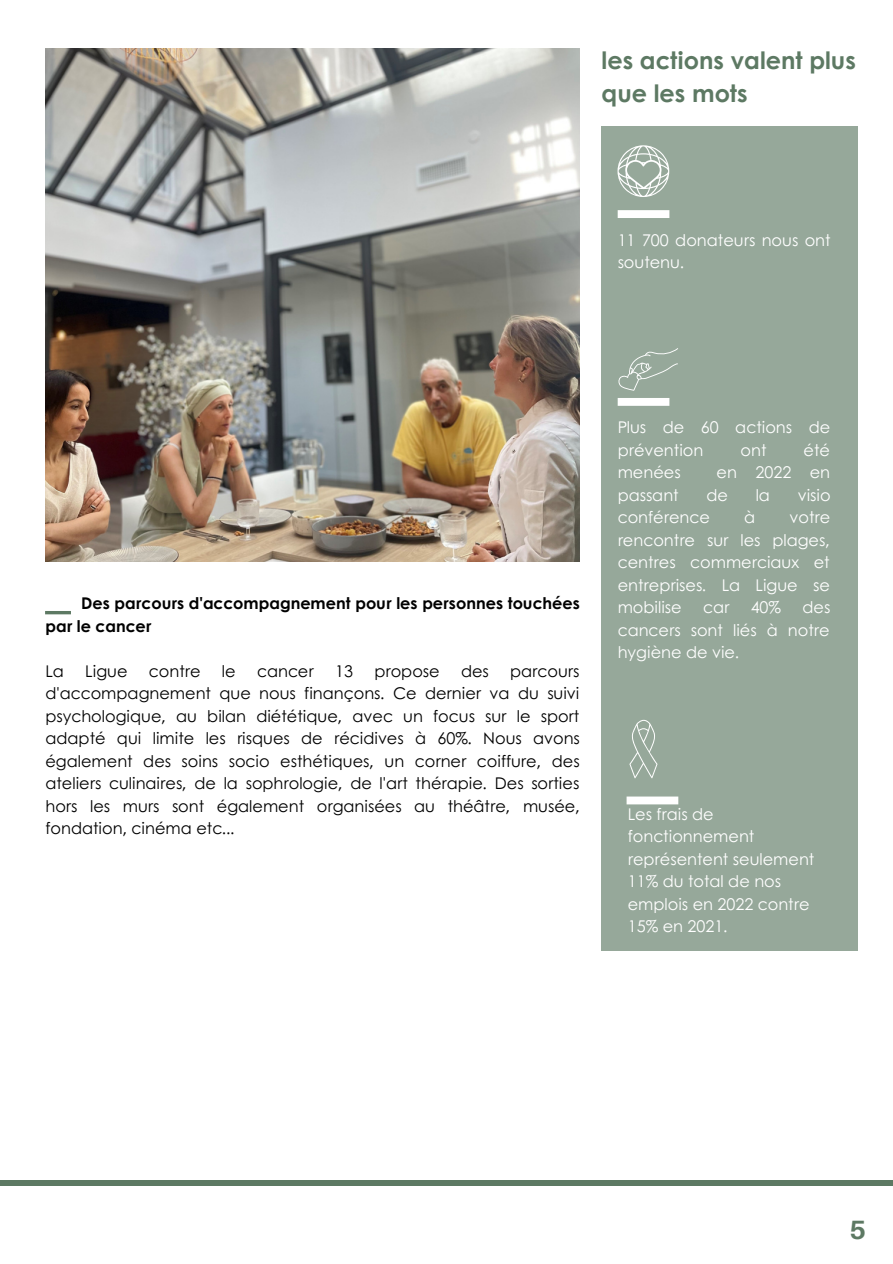
<style>
.page{position:relative;width:893px;height:1264px;background:#fff}
.page>*{position:absolute;margin:0;border:0;box-sizing:border-box;transform-origin:0 0}
.t1{font:700 26.4px "Aileron";color:#5d7963}
.t2{font:700 24px/32.5px "Century Gothic";color:#5d7963}
.t3{font:16.2px/22.5px "Century Gothic";color:#000;text-align:justify}
.t4{font:16.2px/22.5px "Century Gothic";color:#fff}
.t5{font:700 16.2px/22.5px "Century Gothic";color:#000}
</style>
<div class="page">
<div style="left:0;top:1180px;width:892px;height:5px;background:#5d7963"></div>
<div style="left:601px;top:126px;width:256px;height:824px;background:#96a89a"></div>
<svg style="left:617px;top:145px;width:52px;height:52px"></svg>
<div style="left:617px;top:210px;width:52px;height:8px;background:#fff"></div>
<svg style="left:618px;top:348px;width:60px;height:43px"></svg>
<div style="left:617px;top:398px;width:52px;height:8px;background:#fff"></div>
<img style="left:45px;top:48px;width:534px;height:513px">
<hr style="left:45px;top:611px;width:26px;height:3px;background:#5d7963">
<svg style="left:629px;top:719px;width:28px;height:59px"></svg>
<div style="left:626px;top:796px;width:52px;height:8px;background:#fff"></div>
<p class="t2" style="left:601px;top:43px;width:256px">les actions valent plus que les mots</p>
<p class="t4" style="left:617px;top:228px;width:214px">11 700 donateurs nous ont soutenu.</p>
<p class="t5" style="left:45px;top:591px;width:536px;text-indent:36px">Des parcours d'accompagnement pour les personnes touchées par le cancer</p>
<p class="t3" style="left:45px;top:659px;width:20px">La</p>
<p class="t3" style="left:85px;top:659px;width:44px">Ligue</p>
<p class="t3" style="left:149px;top:659px;width:53px">contre</p>
<p class="t3" style="left:222px;top:659px;width:15px">le</p>
<p class="t3" style="left:257px;top:659px;width:58px">cancer</p>
<p class="t3" style="left:335px;top:659px;width:19px">13</p>
<p class="t3" style="left:374px;top:659px;width:67px">propose</p>
<p class="t3" style="left:461px;top:659px;width:29px">des</p>
<p class="t3" style="left:45px;top:659px;width:536px;text-indent:464px">parcours d'accompagnement que nous finançons. Ce dernier va du suivi psychologique, au bilan diététique, avec un focus sur le sport adapté qui limite les risques de récidives à 60%. Nous avons également des soins socio esthétiques, un corner coiffure, des ateliers culinaires, de la sophrologie, de l'art thérapie. Des sorties hors les murs sont également organisées au théâtre, musée, fondation, cinéma etc...</p>
<p class="t4" style="left:617px;top:415px;width:214px">Plus de 60 actions de prévention</p>
<p class="t4" style="left:740px;top:438px;width:27px">ont</p>
<p class="t4" style="left:803px;top:438px;width:28px">été</p>
<p class="t4" style="left:617px;top:460px;width:64px">menées</p>
<p class="t4" style="left:716px;top:460px;width:115px">en 2022 en</p>
<p class="t4" style="left:617px;top:483px;width:63px">passant</p>
<p class="t4" style="left:706px;top:483px;width:23px">de</p>
<p class="t4" style="left:755px;top:483px;width:16px">la</p>
<p class="t4" style="left:797px;top:483px;width:34px">visio</p>
<p class="t4" style="left:617px;top:505px;width:94px">conférence</p>
<p class="t4" style="left:744px;top:505px;width:13px">à</p>
<p class="t4" style="left:617px;top:505px;width:214px;text-align:justify;text-indent:172px">votre rencontre sur les plages, centres commerciaux et entreprises. La Ligue se mobilise</p>
<p class="t4" style="left:703px;top:595px;width:28px">car</p>
<p class="t4" style="left:750px;top:595px;width:32px">40%</p>
<p class="t4" style="left:617px;top:595px;width:214px;text-align:justify;text-indent:185px">des cancers sont liés à notre hygiène de vie.</p>
<p class="t4" style="left:627px;top:801px;width:188px">Les frais de fonctionnement représentent seulement<br>11% du total de nos emplois en 2022 contre<br>15% en 2021.</p>
<p class="t1" style="left:849px;top:1212px;width:18px">5</p>
</div>
